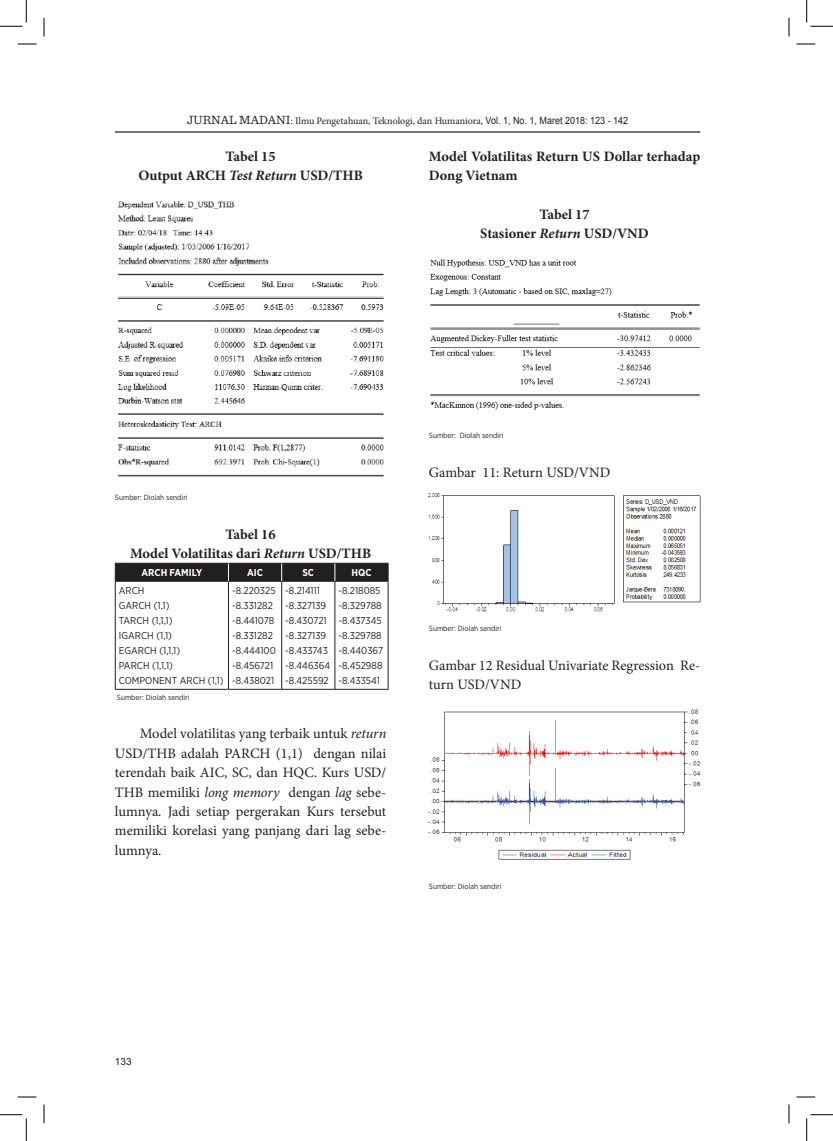
<style>
.page{position:relative;width:833px;height:1141px;background:#fff}
.page>*{position:absolute;margin:0;border:0;box-sizing:border-box;transform-origin:0 0}
.t1{font:14.38px/19.4px "Minion Pro";color:#231f20;text-align:justify}
.t2{font:700 14.38px/19.4px "Minion Pro";color:#231f20;text-align:center}
.t3{font:10px/15px "Gotham Narrow";color:#231f20}
.t4{font:10px "Minion Pro";color:#231f20}
.t5{font:700 10px "Gotham Narrow";color:#fff}
.t6{font:10px "Arial";color:#231f20}
.t7{font:7.5px "Gotham Narrow";color:#231f20}
.s1{font-family:"Sentinel";font-size:12.5px}
.s2{font-family:"Arial"}
.s3{font-style:italic}
</style>
<div class="page">
<hr style="left:115px;top:131px;width:584px;height:2px;background:#231f20">
<img style="left:118px;top:201px;width:266px;height:276px">
<hr style="left:115px;top:581px;width:113px;height:1px;background:#231f20">
<hr style="left:115px;top:581px;width:1px;height:108px;background:#231f20">
<hr style="left:228px;top:581px;width:53px;height:1px;background:#231f20">
<hr style="left:228px;top:581px;width:1px;height:108px;background:#231f20">
<hr style="left:281px;top:581px;width:54px;height:1px;background:#231f20">
<hr style="left:281px;top:581px;width:1px;height:108px;background:#231f20">
<hr style="left:335px;top:581px;width:53px;height:1px;background:#231f20">
<hr style="left:334px;top:581px;width:1px;height:108px;background:#231f20">
<hr style="left:387px;top:581px;width:1px;height:108px;background:#231f20">
<hr style="left:115px;top:689px;width:113px;height:1px;background:#231f20">
<hr style="left:228px;top:689px;width:53px;height:1px;background:#231f20">
<hr style="left:281px;top:689px;width:54px;height:1px;background:#231f20">
<hr style="left:335px;top:689px;width:53px;height:1px;background:#231f20">
<svg style="left:115px;top:563px;width:273px;height:18px;background:#262223"></svg>
<img style="left:430px;top:259px;width:269px;height:151px">
<img style="left:428px;top:493px;width:271px;height:119px">
<img style="left:428px;top:709px;width:271px;height:150px">
<svg style="left:18px;top:43px;width:18px;height:2px"></svg>
<svg style="left:796px;top:43px;width:18px;height:2px"></svg>
<svg style="left:18px;top:1096px;width:18px;height:1px"></svg>
<svg style="left:796px;top:1096px;width:18px;height:1px"></svg>
<svg style="left:43px;top:18px;width:2px;height:18px"></svg>
<svg style="left:43px;top:1104px;width:2px;height:19px"></svg>
<svg style="left:788px;top:18px;width:1px;height:18px"></svg>
<svg style="left:788px;top:1104px;width:1px;height:19px"></svg>
<svg style="left:0;top:0;width:27px;height:27px"></svg>
<svg style="left:0;top:1114px;width:27px;height:26px"></svg>
<svg style="left:806px;top:0;width:26px;height:27px"></svg>
<svg style="left:806px;top:1114px;width:26px;height:26px"></svg>
<p class="t4" style="left:187px;top:114px;width:442px"><span class="s1">JURNAL MADANI</span>: Ilmu Pengetahuan, Teknologi, dan Humaniora, <span class="s2">Vol. 1, No. 1, Maret 2018: 123 - 142</span></p>
<p class="t2" style="left:138px;top:146px;width:226px">Tabel 15<br>Output ARCH <span class="s3">Test Return</span> USD/THB</p>
<p class="t2" style="left:428px;top:146px;width:273px;text-align:left">Model Volatilitas Return US Dollar terhadap<br>Dong Vietnam</p>
<p class="t2" style="left:480px;top:204px;width:170px">Tabel 17<br>Stasioner <span class="s3">Return</span> USD/VND</p>
<p class="t7" style="left:115px;top:492px;width:74px">Sumber: Diolah sendiri</p>
<p class="t2" style="left:130px;top:524px;width:242px">Tabel 16<br>Model Volatilitas dari <span class="s3">Return</span> USD/THB</p>
<p class="t5" style="left:141px;top:566px;width:62px">ARCH FAMILY</p>
<p class="t5" style="left:247px;top:566px;width:17px">AIC</p>
<p class="t5" style="left:302px;top:566px;width:13px">SC</p>
<p class="t5" style="left:351px;top:566px;width:22px">HQC</p>
<p class="t3" style="left:119px;top:583px;width:106px">ARCH<br>GARCH (1,1)<br>TARCH (1,1,1)<br>IGARCH (1,1)<br>EGARCH (1,1,1)<br>PARCH (1,1,1)<br>COMPONENT ARCH (1,1)</p>
<p class="t3" style="left:232px;top:583px;width:45px">-8.220325 -8.331282 -8.441078 -8.331282 -8.444100 -8.456721 -8.438021</p>
<p class="t3" style="left:285px;top:583px;width:46px">-8.214111 -8.327139 -8.430721 -8.327139 -8.433743 -8.446364 -8.425592</p>
<p class="t3" style="left:338px;top:583px;width:46px">-8.218085 -8.329788 -8.437345 -8.329788 -8.440367 -8.452988 -8.433541</p>
<p class="t7" style="left:117px;top:692px;width:74px">Sumber: Diolah sendiri</p>
<p class="t1" style="left:115px;top:724px;width:273px;text-indent:25px">Model volatilitas yang terbaik untuk <span class="s3">return </span>USD/THB adalah PARCH (1,1) dengan nilai terendah baik AIC, SC, dan HQC. Kurs USD/ THB memiliki <span class="s3">long memory</span> dengan <span class="s3">lag</span> sebe&shy;lumnya. Jadi setiap pergerakan Kurs tersebut memiliki korelasi yang panjang dari lag sebe&shy;lumnya.</p>
<p class="t7" style="left:428px;top:430px;width:76px">Sumber: Diolah sendiri</p>
<p class="t1" style="left:428px;top:462px;width:183px">Gambar 11: Return USD/VND</p>
<p class="t7" style="left:428px;top:623px;width:74px">Sumber: Diolah sendiri</p>
<p class="t1" style="left:428px;top:655px;width:273px">Gambar 12 Residual Univariate Regression Re&shy;turn USD/VND</p>
<p class="t7" style="left:428px;top:881px;width:74px">Sumber: Diolah sendiri</p>
<p class="t6" style="left:115px;top:1054px;width:18px">133</p>
</div>
